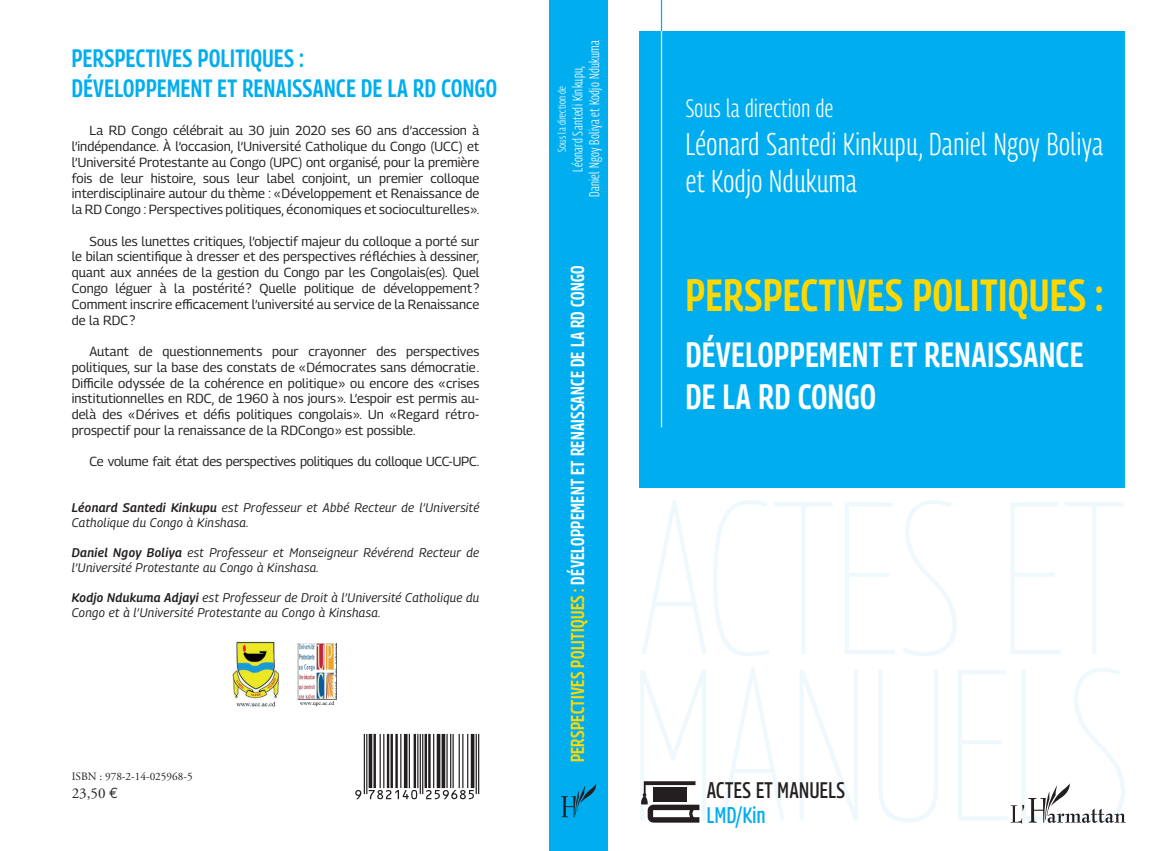
<style>
.page{position:relative;width:1157px;height:851px;background:#fff}
.page>*{position:absolute;margin:0;border:0;box-sizing:border-box;transform-origin:0 0}
.t1{font:600 45px "Georama Condensed";letter-spacing:.02em;color:#ffd801}
.t2{font:600 35px/42px "Georama Condensed";letter-spacing:.02em;color:#fff}
.t3{font:300 31.25px/37.5px "Georama Condensed";letter-spacing:.02em;color:#fff}
.t4{font:600 25px/30px "Georama Condensed";letter-spacing:.02em;color:#00aeef}
.t5{font:300 25px "Georama Condensed";letter-spacing:.02em;color:#fff}
.t6{font:500 22.5px "Georama Condensed";letter-spacing:.02em;color:#231f20}
.t7{font:500 22.5px "Georama Condensed";letter-spacing:.02em;color:#00aeef}
.t8{font:600 18.75px "Georama Condensed";letter-spacing:.02em;color:#fff}
.t9{font:15px "Adobe Garamond Pro";color:#231f20}
.t10{font:300 13.88px/16.8px "Georama Condensed";letter-spacing:.02em;color:#fff;text-align:center}
.t11{font:13.12px/15.8px "Georama";color:#231f20;text-align:justify}
.t12{font:italic 12.5px/15px "Georama";letter-spacing:.025em;color:#231f20}
.t13{font:11.25px "Adobe Garamond Pro";color:#231f20}
.t14{font:300 11.12px "Georama Condensed";letter-spacing:.02em;color:#fff}
.s1{font-weight:600}
.s2{font-family:"Euro Mono"}
.s3{color:#ffd801}
</style>
<div class="page">
<svg style="left:642px;top:500px;width:481px;height:156px"></svg>
<svg style="left:640px;top:668px;width:484px;height:154px"></svg>
<div style="left:549px;top:0;width:59px;height:850px;background:#00aeef"></div>
<div style="left:640px;top:31px;width:485px;height:456px;background:#00aeef"></div>
<hr style="left:661px;top:0;width:1px;height:31px;background:#00aeef">
<hr style="left:661px;top:31px;width:1px;height:396px;background:#fff">
<svg style="left:1011px;top:783px;width:115px;height:40px"></svg>
<svg style="left:640px;top:781px;width:59px;height:41px"></svg>
<svg style="left:561px;top:784px;width:36px;height:33px"></svg>
<hr style="left:478px;top:733px;width:1px;height:61px;background:#231f20">
<hr style="left:476px;top:733px;width:1px;height:61px;background:#231f20">
<hr style="left:471px;top:733px;width:3px;height:55px;background:#231f20">
<hr style="left:467px;top:733px;width:1px;height:55px;background:#231f20">
<hr style="left:462px;top:733px;width:1px;height:55px;background:#231f20">
<hr style="left:459px;top:733px;width:1px;height:55px;background:#231f20">
<hr style="left:452px;top:733px;width:2px;height:55px;background:#231f20">
<hr style="left:450px;top:733px;width:1px;height:55px;background:#231f20">
<hr style="left:446px;top:733px;width:2px;height:55px;background:#231f20">
<hr style="left:442px;top:733px;width:3px;height:55px;background:#231f20">
<hr style="left:437px;top:733px;width:3px;height:55px;background:#231f20">
<hr style="left:433px;top:733px;width:1px;height:55px;background:#231f20">
<hr style="left:428px;top:733px;width:3px;height:55px;background:#231f20">
<hr style="left:425px;top:733px;width:2px;height:55px;background:#231f20">
<hr style="left:422px;top:733px;width:1px;height:61px;background:#231f20">
<hr style="left:420px;top:733px;width:1px;height:61px;background:#231f20">
<hr style="left:417px;top:733px;width:1px;height:55px;background:#231f20">
<hr style="left:414px;top:733px;width:2px;height:55px;background:#231f20">
<hr style="left:409px;top:733px;width:1px;height:55px;background:#231f20">
<svg style="left:404px;top:733px;width:4px;height:55px"></svg>
<hr style="left:400px;top:733px;width:1px;height:55px;background:#231f20">
<hr style="left:395px;top:733px;width:3px;height:55px;background:#231f20">
<hr style="left:390px;top:733px;width:3px;height:55px;background:#231f20">
<hr style="left:387px;top:733px;width:2px;height:55px;background:#231f20">
<hr style="left:383px;top:733px;width:1px;height:55px;background:#231f20">
<hr style="left:380px;top:733px;width:1px;height:55px;background:#231f20">
<hr style="left:373px;top:733px;width:3px;height:55px;background:#231f20">
<hr style="left:369px;top:733px;width:3px;height:55px;background:#231f20">
<hr style="left:366px;top:733px;width:1px;height:61px;background:#231f20">
<hr style="left:364px;top:733px;width:1px;height:61px;background:#231f20">
<svg style="left:355px;top:789px;width:119px;height:10px"></svg>
<img style="left:233px;top:640px;width:46px;height:67px">
<img style="left:298px;top:643px;width:39px;height:64px">
<h3 class="t4" style="left:72px;top:42px;width:427px">PERSPECTIVES POLITIQUES :<br>DÉVELOPPEMENT ET RENAISSANCE DE LA RD CONGO</h3>
<p class="t11" style="left:72px;top:123px;width:409px;text-indent:18px">La RD Congo célébrait au 30 juin 2020 ses 60 ans d’accession à l’indépendance. À l’occasion, l’Université Catholique du Congo (UCC) et l’Université Protestante au Congo (UPC) ont organisé, pour la première fois de leur histoire, sous leur label conjoint, un premier colloque interdisciplinaire autour du thème : « Développement et Renaissance de la RD Congo : Perspectives politiques, économiques et socioculturelles ».</p>
<p class="t11" style="left:72px;top:233px;width:409px;text-indent:18px">Sous les lunettes critiques, l’objectif majeur du colloque a porté sur le bilan scientifique à dresser et des perspectives réfléchies à dessiner, quant aux années de la gestion du Congo par les Congolais(es). Quel Congo léguer à la postérité ? Quelle politique de développement ?<br>Comment inscrire efficacement l’université au service de la Renaissance de la RDC ?</p>
<p class="t11" style="left:72px;top:343px;width:409px;text-indent:18px">Autant de questionnements pour crayonner des perspectives politiques, sur la base des constats de « Démocrates sans démocratie .<br>Difficile odyssée de la cohérence en politique » ou encore des « crises institutionnelles en RDC, de 1960 à nos jours ». L’espoir est permis au&shy;delà des « Dérives et défis politiques congolais ». Un « Regard rétro&shy;prospectif pour la renaissance de la RDCongo » est possible.</p>
<p class="t11" style="left:89px;top:453px;width:391px">Ce volume fait état des perspectives politiques du colloque UCC-UPC.</p>
<p class="t12" style="left:72px;top:500px;width:409px"><span class="s1">Léonard Santedi Kinkupu</span> est Professeur et Abbé Recteur de l’Université<br>Catholique du Congo à Kinshasa.</p>
<p class="t12" style="left:72px;top:545px;width:409px"><span class="s1">Daniel Ngoy Boliya</span> est Professeur et Monseigneur Révérend Recteur de l’Université Protestante au Congo à Kinshasa.</p>
<p class="t12" style="left:72px;top:590px;width:409px"><span class="s1">Kodjo Ndukuma Adjayi</span> est Professeur de Droit à l’Université Catholique du<br>Congo et à l’Université Protestante au Congo à Kinshasa.</p>
<p class="t13" style="left:72px;top:769px;width:122px">ISBN : 978-2-14-025968-5</p>
<p class="t9" style="left:72px;top:784px;width:48px">23,50 <span class="s2">€</span></p>
<p class="t10" style="left:569px;top:197px;width:158px;rotate:-90deg">Léonard Santedi Kinkupu,<br>Daniel Ngoy Boliya et Kodjo Ndukuma</p>
<p class="t14" style="left:554px;top:152px;width:67px;rotate:-90deg">Sous la direction de</p>
<h3 class="t8" style="left:564px;top:762px;width:498px;rotate:-90deg"><span class="s3">PERSPECTIVES POLITIQUES :</span> DÉVELOPPEMENT ET RENAISSANCE DE LA RD CONGO</h3>
<h3 class="t5" style="left:686px;top:90px;width:149px">Sous la direction de</h3>
<h3 class="t3" style="left:686px;top:124px;width:419px">Léonard Santedi Kinkupu, Daniel Ngoy Boliya et Kodjo Ndukuma</h3>
<h1 class="t1" style="left:686px;top:262px;width:419px">PERSPECTIVES POLITIQUES :</h1>
<h2 class="t2" style="left:686px;top:333px;width:399px">DÉVELOPPEMENT ET RENAISSANCE<br>DE LA RD CONGO</h2>
<h3 class="t6" style="left:707px;top:773px;width:139px">ACTES ET MANUELS</h3>
<h3 class="t7" style="left:707px;top:798px;width:60px">LMD/Kin</h3>
</div>
